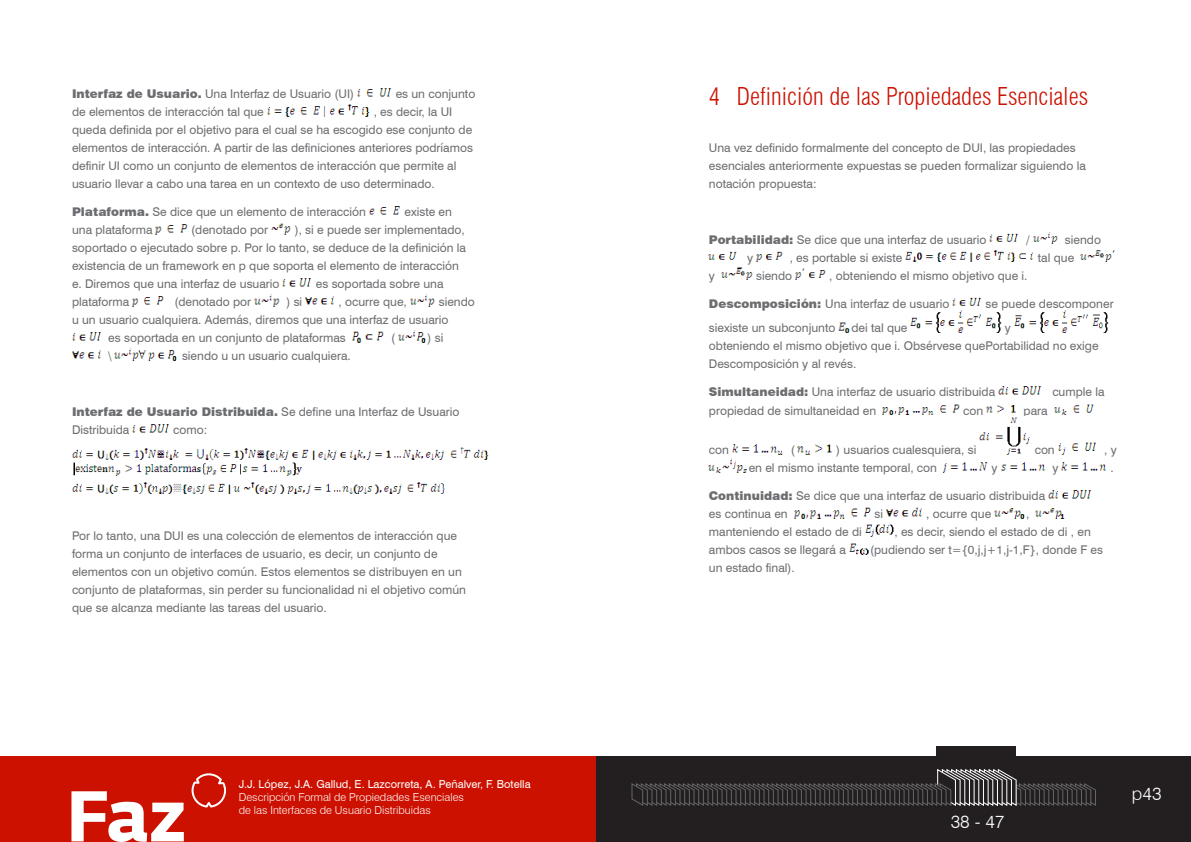
<style>
.page{position:relative;width:1191px;height:842px;background:#fff}
.page>*{position:absolute;margin:0;border:0;box-sizing:border-box;transform-origin:0 0}
.t1{font:300 condensed 24px "Swiss 721 BT";color:#c10}
.t2{font:300 18px "Swiss 721 BT";color:#fff}
.t3{font:12px/18px "Swiss 721 BT";color:#6c6d70}
.t4{font:300 11px/13.2px "Swiss 721 BT";color:#fff}
.t5{font:11px "Swiss 721 BT";color:#fff}
.s1{font-weight:900}
</style>
<div class="page">
<div style="left:595px;top:757px;width:596px;height:85px;background:#231f20"></div>
<div style="left:936px;top:746px;width:79px;height:21px;background:#231f20"></div>
<svg style="left:631px;top:769px;width:465px;height:37px"></svg>
<div style="left:0;top:757px;width:595px;height:85px;background:#c10"></div>
<svg style="left:71px;top:791px;width:113px;height:51px"></svg>
<svg style="left:191px;top:773px;width:36px;height:35px"></svg>
<img style="left:357px;top:88px;width:35px;height:9px">
<img style="left:267px;top:104px;width:103px;height:12px">
<img style="left:369px;top:206px;width:32px;height:9px">
<img style="left:156px;top:224px;width:32px;height:10px">
<img style="left:271px;top:223px;width:20px;height:11px">
<img style="left:283px;top:278px;width:29px;height:9px">
<img style="left:132px;top:296px;width:32px;height:10px">
<img style="left:254px;top:294px;width:26px;height:12px">
<img style="left:305px;top:296px;width:30px;height:9px">
<img style="left:410px;top:294px;width:25px;height:12px">
<img style="left:72px;top:332px;width:30px;height:9px">
<img style="left:352px;top:331px;width:32px;height:11px">
<img style="left:398px;top:330px;width:28px;height:12px">
<img style="left:72px;top:350px;width:30px;height:9px">
<img style="left:115px;top:348px;width:62px;height:12px">
<img style="left:133px;top:424px;width:37px;height:9px">
<img style="left:72px;top:447px;width:417px;height:13px">
<img style="left:73px;top:462px;width:230px;height:14px">
<img style="left:72px;top:482px;width:373px;height:12px">
<img style="left:989px;top:233px;width:30px;height:9px">
<img style="left:1033px;top:232px;width:25px;height:12px">
<img style="left:709px;top:251px;width:28px;height:9px">
<img style="left:756px;top:251px;width:27px;height:11px">
<img style="left:905px;top:250px;width:129px;height:12px">
<img style="left:1080px;top:250px;width:35px;height:12px">
<img style="left:721px;top:267px;width:32px;height:13px">
<img style="left:795px;top:268px;width:31px;height:12px">
<img style="left:952px;top:297px;width:30px;height:9px">
<svg style="left:838px;top:322px;width:12px;height:10px"></svg>
<img style="left:911px;top:310px;width:90px;height:22px">
<img style="left:1014px;top:310px;width:94px;height:22px">
<img style="left:998px;top:386px;width:44px;height:9px">
<img style="left:883px;top:404px;width:77px;height:10px">
<img style="left:986px;top:405px;width:30px;height:8px">
<img style="left:1054px;top:404px;width:40px;height:10px">
<img style="left:732px;top:444px;width:51px;height:10px">
<img style="left:798px;top:444px;width:34px;height:10px">
<img style="left:979px;top:417px;width:51px;height:37px">
<img style="left:1058px;top:442px;width:39px;height:12px">
<img style="left:709px;top:458px;width:39px;height:14px">
<img style="left:943px;top:462px;width:45px;height:10px">
<img style="left:1001px;top:462px;width:45px;height:9px">
<img style="left:1061px;top:462px;width:46px;height:9px">
<img style="left:1048px;top:490px;width:44px;height:9px">
<img style="left:794px;top:507px;width:77px;height:11px">
<img style="left:886px;top:507px;width:37px;height:10px">
<img style="left:994px;top:508px;width:31px;height:10px">
<img style="left:1036px;top:508px;width:28px;height:10px">
<img style="left:865px;top:524px;width:29px;height:12px">
<img style="left:849px;top:543px;width:20px;height:11px">
<p class="t3" style="left:72px;top:85px;width:284px"><span class="s1">Interfaz de Usuario.</span> Una Interfaz de Usuario (UI)</p>
<p class="t3" style="left:396px;top:85px;width:81px">es un conjunto</p>
<p class="t3" style="left:72px;top:103px;width:193px">de elementos de interacción tal que</p>
<p class="t3" style="left:72px;top:103px;width:402px;text-indent:302px">, es decir, la UI queda definida por el objetivo para el cual se ha escogido ese conjunto de elementos de interacción. A partir de las definiciones anteriores podríamos definir UI como un conjunto de elementos de interacción que permite al usuario llevar a cabo una tarea en un contexto de uso determinado.</p>
<p class="t3" style="left:72px;top:203px;width:295px"><span class="s1">Plataforma.</span> Se dice que un elemento de interacción</p>
<p class="t3" style="left:404px;top:203px;width:49px">existe en</p>
<p class="t3" style="left:72px;top:221px;width:82px">una plataforma</p>
<p class="t3" style="left:191px;top:221px;width:78px">(denotado por</p>
<p class="t3" style="left:72px;top:221px;width:395px;text-indent:223px">), si e puede ser implementado, soportado o ejecutado sobre p. Por lo tanto, se deduce de la definición la existencia de un framework en p que soporta el elemento de interacción e. Diremos que una interfaz de usuario</p>
<p class="t3" style="left:316px;top:275px;width:129px">es soportada sobre una</p>
<p class="t3" style="left:72px;top:293px;width:59px">plataforma</p>
<p class="t3" style="left:174px;top:293px;width:78px">(denotado por</p>
<p class="t3" style="left:286px;top:293px;width:17px">) si</p>
<p class="t3" style="left:338px;top:293px;width:70px">, ocurre que,</p>
<p class="t3" style="left:439px;top:293px;width:38px">siendo</p>
<p class="t3" style="left:72px;top:311px;width:378px">u un usuario cualquiera. Además, diremos que una interfaz de usuario</p>
<p class="t3" style="left:108px;top:329px;width:239px">es soportada en un conjunto de plataformas</p>
<p class="t3" style="left:391px;top:329px;width:6px">(</p>
<p class="t3" style="left:427px;top:329px;width:17px">) si</p>
<p class="t3" style="left:108px;top:347px;width:5px">\</p>
<p class="t3" style="left:182px;top:347px;width:170px">siendo u un usuario cualquiera.</p>
<p class="t3" style="left:72px;top:403px;width:389px"><span class="s1">Interfaz de Usuario Distribuida.</span> Se define una Interfaz de Usuario<br>Distribuida</p>
<p class="t3" style="left:173px;top:421px;width:36px">como:</p>
<p class="t3" style="left:72px;top:527px;width:395px">Por lo tanto, una DUI es una colección de elementos de interacción que forma un conjunto de interfaces de usuario, es decir, un conjunto de elementos con un objetivo común. Estos elementos se distribuyen en un conjunto de plataformas, sin perder su funcionalidad ni el objetivo común que se alcanza mediante las tareas del usuario.</p>
<p class="t5" style="left:239px;top:777px;width:293px">J.J. López, J.A. Gallud, E. Lazcorreta, A. Peñalver, F. Botella</p>
<p class="t4" style="left:239px;top:790px;width:227px">Descripción Formal de Propiedades Esenciales de las Interfaces de Usuario Distribuidas</p>
<h1 class="t1" style="left:709px;top:82px;width:381px">4 Definición de las Propiedades Esenciales</h1>
<p class="t3" style="left:709px;top:139px;width:378px">Una vez definido formalmente del concepto de DUI, las propiedades esenciales anteriormente expuestas se pueden formalizar siguiendo la notación propuesta:</p>
<p class="t3" style="left:709px;top:231px;width:279px"><span class="s1">Portabilidad:</span> Se dice que una interfaz de usuario</p>
<p class="t3" style="left:1026px;top:231px;width:5px">/</p>
<p class="t3" style="left:1064px;top:231px;width:38px">siendo</p>
<p class="t3" style="left:747px;top:249px;width:8px">y</p>
<p class="t3" style="left:789px;top:249px;width:114px">, es portable si existe</p>
<p class="t3" style="left:1037px;top:249px;width:38px">tal que</p>
<p class="t3" style="left:709px;top:267px;width:8px">y</p>
<p class="t3" style="left:756px;top:267px;width:38px">siendo</p>
<p class="t3" style="left:829px;top:267px;width:200px">, obteniendo el mismo objetivo que i.</p>
<p class="t3" style="left:709px;top:295px;width:242px"><span class="s1">Descomposición:</span> Una interfaz de usuario</p>
<p class="t3" style="left:985px;top:295px;width:129px">se puede descomponer</p>
<p class="t3" style="left:709px;top:319px;width:128px">siexiste un subconjunto</p>
<p class="t3" style="left:851px;top:319px;width:58px">dei tal que</p>
<p class="t3" style="left:709px;top:319px;width:391px;text-indent:296px">y<br>obteniendo el mismo objetivo que i. Obsérvese quePortabilidad no exige<br>Descomposición y al revés.</p>
<p class="t3" style="left:709px;top:383px;width:288px"><span class="s1">Simultaneidad:</span> Una interfaz de usuario distribuida</p>
<p class="t3" style="left:1052px;top:383px;width:54px">cumple la</p>
<p class="t3" style="left:709px;top:401px;width:169px">propiedad de simultaneidad en</p>
<p class="t3" style="left:963px;top:401px;width:22px">con</p>
<p class="t3" style="left:1023px;top:401px;width:26px">para</p>
<p class="t3" style="left:709px;top:441px;width:22px">con</p>
<p class="t3" style="left:790px;top:441px;width:6px">(</p>
<p class="t3" style="left:836px;top:441px;width:142px">) usuarios cualesquiera, si</p>
<p class="t3" style="left:1034px;top:441px;width:22px">con</p>
<p class="t3" style="left:1104px;top:441px;width:14px">, y</p>
<p class="t3" style="left:748px;top:459px;width:190px">en el mismo instante temporal, con</p>
<p class="t3" style="left:991px;top:459px;width:8px">y</p>
<p class="t3" style="left:1052px;top:459px;width:8px">y</p>
<p class="t3" style="left:1110px;top:459px;width:5px">.</p>
<p class="t3" style="left:709px;top:487px;width:338px"><span class="s1">Continuidad:</span> Se dice que una interfaz de usuario distribuida es continua en</p>
<p class="t3" style="left:874px;top:505px;width:10px">si</p>
<p class="t3" style="left:926px;top:505px;width:67px">, ocurre que</p>
<p class="t3" style="left:1026px;top:505px;width:5px">,</p>
<p class="t3" style="left:709px;top:523px;width:154px">manteniendo el estado de di</p>
<p class="t3" style="left:894px;top:523px;width:198px">, es decir, siendo el estado de di , en</p>
<p class="t3" style="left:709px;top:541px;width:138px">ambos casos se llegará a</p>
<p class="t3" style="left:870px;top:541px;width:234px">(pudiendo ser t={0,j,j+1,j-1,F}, donde F es</p>
<p class="t3" style="left:709px;top:559px;width:87px">un estado final).</p>
<h2 class="t2" style="left:950px;top:810px;width:55px">38 - 47</h2>
<h2 class="t2" style="left:1132px;top:782px;width:31px">p43</h2>
</div>
